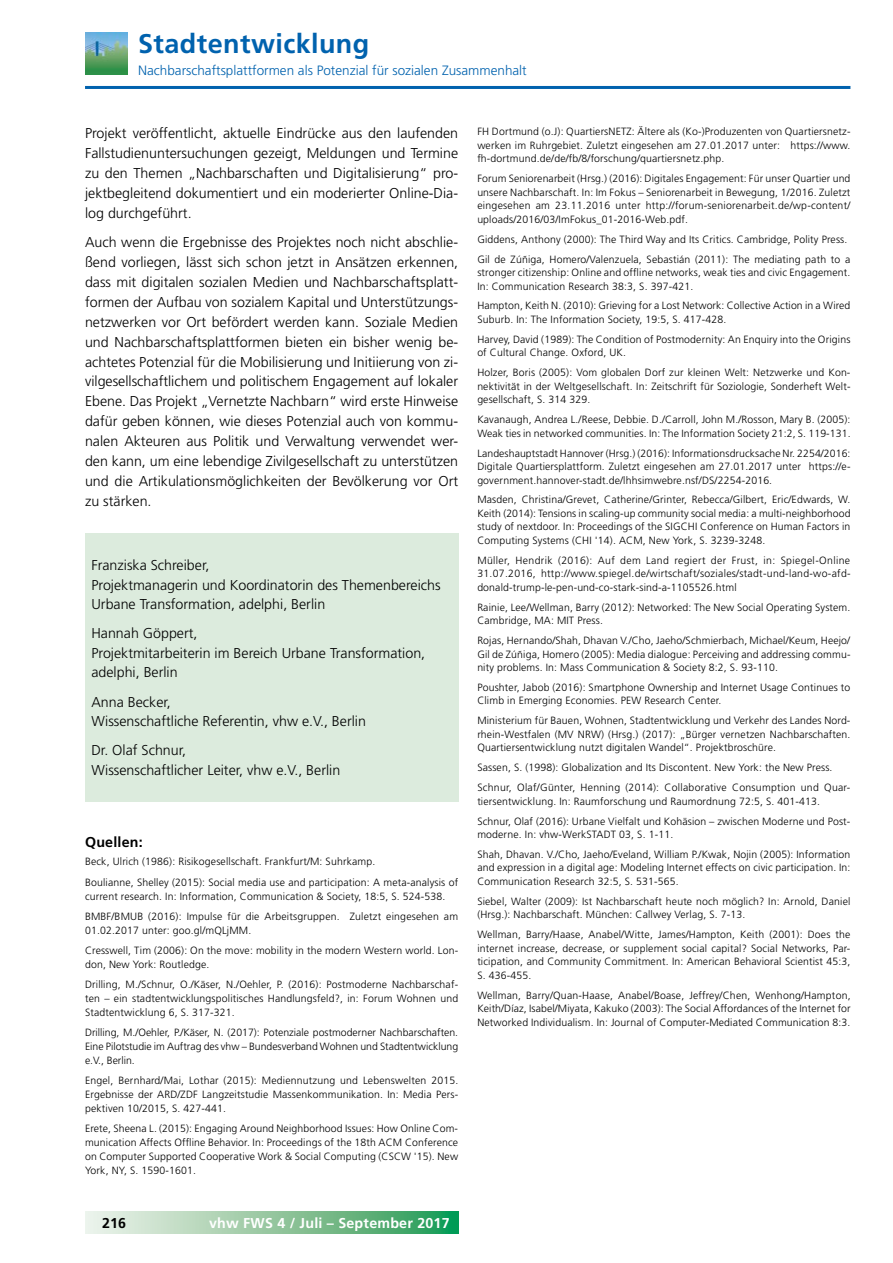
<style>
.page{position:relative;width:893px;height:1263px;background:#fff}
.page>*{position:absolute;margin:0;border:0;box-sizing:border-box;transform-origin:0 0}
.t1{font:700 27px "Frutiger LT";letter-spacing:.015em;color:#0062ae}
.t2{font:300 14.25px/19.8px "Frutiger LT";color:#000}
.t3{font:700 14.25px "Frutiger LT";letter-spacing:.015em;color:#fff}
.t4{font:700 14.25px "Frutiger LT";letter-spacing:.015em;color:#000}
.t5{font:300 13.5px "Frutiger LT";color:#0062ae}
.t6{font:300 10.5px/13.5px "Frutiger LT";letter-spacing:.015em;color:#000}
</style>
<div class="page">
<hr style="left:85px;top:86px;width:765px;height:3px;background:#0062ae">
<svg style="left:85px;top:1212px;width:373px;height:21px;background:#8dc69f"></svg>
<img style="left:85px;top:32px;width:42px;height:43px">
<div style="left:85px;top:533px;width:373px;height:268px;background:#dcebdd"></div>
<h1 class="t1" style="left:138px;top:28px;width:233px">Stadtentwicklung</h1>
<p class="t5" style="left:138px;top:62px;width:390px">Nachbarschaftsplattformen als Potenzial für sozialen Zusammenhalt</p>
<p class="t2" style="left:85px;top:124px;width:375px;text-align:justify">Projekt veröffentlicht, aktuelle Eindrücke aus den laufenden Fallstudienuntersuchungen gezeigt, Meldungen und Termine zu den Themen „Nachbarschaften und Digitalisierung“ pro&shy;jektbegleitend dokumentiert und ein moderierter Online-Dia&shy;log durchgeführt.</p>
<p class="t2" style="left:85px;top:233px;width:375px;text-align:justify">Auch wenn die Ergebnisse des Projektes noch nicht abschlie&shy;ßend vorliegen, lässt sich schon jetzt in Ansätzen erkennen, dass mit digitalen sozialen Medien und Nachbarschaftsplatt&shy;formen der Aufbau von sozialem Kapital und Unterstützungs&shy;netzwerken vor Ort befördert werden kann. Soziale Medien und Nachbarschaftsplattformen bieten ein bisher wenig be&shy;achtetes Potenzial für die Mobilisierung und Initiierung von zi&shy;vilgesellschaftlichem und politischem Engagement auf lokaler Ebene. Das Projekt „Vernetzte Nachbarn“ wird erste Hinweise dafür geben können, wie dieses Potenzial auch von kommu&shy;nalen Akteuren aus Politik und Verwaltung verwendet wer&shy;den kann, um eine lebendige Zivilgesellschaft zu unterstützen und die Artikulationsmöglichkeiten der Bevölkerung vor Ort zu stärken.</p>
<h2 class="t2" style="left:91px;top:556px;width:351px">Franziska Schreiber,<br>Projektmanagerin und Koordinatorin des Themenbereichs<br>Urbane Transformation, adelphi, Berlin</h2>
<h2 class="t2" style="left:91px;top:624px;width:335px">Hannah Göppert,<br>Projektmitarbeiterin im Bereich Urbane Transformation, adelphi, Berlin</h2>
<h2 class="t2" style="left:91px;top:692px;width:276px">Anna Becker,<br>Wissenschaftliche Referentin, vhw e.V., Berlin</h2>
<h2 class="t2" style="left:91px;top:741px;width:250px">Dr. Olaf Schnur,<br>Wissenschaftlicher Leiter, vhw e.V., Berlin</h2>
<h2 class="t4" style="left:85px;top:834px;width:59px">Quellen:</h2>
<p class="t6" style="left:85px;top:852px;width:375px;line-height:20.2px">Beck, Ulrich (1986): Risikogesellschaft. Frankfurt/M: Suhrkamp.<br>Boulianne, Shelley (2015): Social media use and participation: A meta-analysis of</p>
<p class="t6" style="left:85px;top:886px;width:375px;line-height:20.2px">current research. In: Information, Communication &amp; Society, 18:5, S. 524-538.<br>BMBF/BMUB (2016): Impulse für die Arbeitsgruppen. Zuletzt eingesehen am</p>
<p class="t6" style="left:85px;top:920px;width:375px;line-height:20.2px">01.02.2017 unter: goo.gl/mQLjMM.<br>Cresswell, Tim (2006): On the move: mobility in the modern Western world. Lon-</p>
<p class="t6" style="left:85px;top:954px;width:375px;line-height:20.2px">don, New York: Routledge.<br>Drilling, M./Schnur, O./Käser, N./Oehler, P. (2016): Postmoderne Nachbarschaf-</p>
<p class="t6" style="left:85px;top:991px;width:375px">ten – ein stadtentwicklungspolitisches Handlungsfeld?, in: Forum Wohnen und<br>Stadtentwicklung 6, S. 317-321.</p>
<p class="t6" style="left:85px;top:1026px;width:375px;text-align:justify">Drilling, M./Oehler, P./Käser, N. (2017): Potenziale postmoderner Nachbarschaften.<br>Eine Pilotstudie im Auftrag des vhw – Bundesverband Wohnen und Stadtentwicklung e.V., Berlin.</p>
<p class="t6" style="left:85px;top:1074px;width:375px;text-align:justify">Engel, Bernhard/Mai, Lothar (2015): Mediennutzung und Lebenswelten 2015.<br>Ergebnisse der ARD/ZDF Langzeitstudie Massenkommunikation. In: Media Pers&shy;pektiven 10/2015, S. 427-441.</p>
<p class="t6" style="left:85px;top:1122px;width:375px;text-align:justify">Erete, Sheena L. (2015): Engaging Around Neighborhood Issues: How Online Com&shy;munication Affects Offline Behavior. In: Proceedings of the 18th ACM Conference on Computer Supported Cooperative Work &amp; Social Computing (CSCW '15). New York, NY, S. 1590-1601.</p>
<h2 class="t4" style="left:102px;top:1214px;width:26px">216</h2>
<h2 class="t3" style="left:209px;top:1214px;width:242px">vhw FWS 4 / Juli – September 2017</h2>
<p class="t6" style="left:477px;top:125px;width:375px;text-align:justify">FH Dortmund (o.J): QuartiersNETZ: Ältere als (Ko-)Produzenten von Quartiersnetz&shy;werken im Ruhrgebiet. Zuletzt eingesehen am 27.01.2017 unter: https://www. fh-dortmund.de/de/fb/8/forschung/quartiersnetz.php.</p>
<p class="t6" style="left:477px;top:172px;width:375px;text-align:justify">Forum Seniorenarbeit (Hrsg.) (2016): Digitales Engagement: Für unser Quartier und unsere Nachbarschaft. In: Im Fokus – Seniorenarbeit in Bewegung, 1/2016. Zuletzt eingesehen am 23.11.2016 unter http://forum-seniorenarbeit.de/wp-content/ uploads/2016/03/ImFokus_01-2016-Web.pdf.</p>
<p class="t6" style="left:477px;top:229px;width:375px;line-height:20px">Giddens, Anthony (2000): The Third Way and Its Critics. Cambridge, Polity Press.<br>Gil de Zúñiga, Homero/Valenzuela, Sebastián (2011): The mediating path to a</p>
<p class="t6" style="left:477px;top:266px;width:375px">stronger citizenship: Online and offline networks, weak ties and civic Engagement.<br>In: Communication Research 38:3, S. 397-421.</p>
<p class="t6" style="left:477px;top:299px;width:375px">Hampton, Keith N. (2010): Grieving for a Lost Network: Collective Action in a Wired<br>Suburb. In: The Information Society, 19:5, S. 417-428.</p>
<p class="t6" style="left:477px;top:333px;width:375px">Harvey, David (1989): The Condition of Postmodernity: An Enquiry into the Origins of Cultural Change. Oxford, UK.</p>
<p class="t6" style="left:477px;top:366px;width:375px;text-align:justify">Holzer, Boris (2005): Vom globalen Dorf zur kleinen Welt: Netzwerke und Kon&shy;nektivität in der Weltgesellschaft. In: Zeitschrift für Soziologie, Sonderheft Welt&shy;gesellschaft, S. 314‒329.</p>
<p class="t6" style="left:477px;top:413px;width:375px">Kavanaugh, Andrea L./Reese, Debbie. D./Carroll, John M./Rosson, Mary B. (2005):<br>Weak ties in networked communities. In: The Information Society 21:2, S. 119-131.</p>
<p class="t6" style="left:477px;top:446px;width:375px;text-align:justify">Landeshauptstadt Hannover (Hrsg.) (2016): Informationsdrucksache Nr. 2254/2016:<br>Digitale Quartiersplattform. Zuletzt eingesehen am 27.01.2017 unter https://e&shy;government.hannover-stadt.de/lhhsimwebre.nsf/DS/2254-2016.</p>
<p class="t6" style="left:477px;top:493px;width:375px;text-align:justify">Masden, Christina/Grevet, Catherine/Grinter, Rebecca/Gilbert, Eric/Edwards, W.<br>Keith (2014): Tensions in scaling-up community social media: a multi-neighborhood study of nextdoor. In: Proceedings of the SIGCHI Conference on Human Factors in Computing Systems (CHI '14). ACM, New York, S. 3239-3248.</p>
<p class="t6" style="left:477px;top:554px;width:375px;text-align:justify">Müller, Hendrik (2016): Auf dem Land regiert der Frust, in: Spiegel-Online 31.07.2016, http://www.spiegel.de/wirtschaft/soziales/stadt-und-land-wo-afd&shy;donald-trump-le-pen-und-co-stark-sind-a-1105526.html</p>
<p class="t6" style="left:477px;top:600px;width:375px">Rainie, Lee/Wellman, Barry (2012): Networked: The New Social Operating System.<br>Cambridge, MA: MIT Press.</p>
<p class="t6" style="left:477px;top:634px;width:375px;text-align:justify">Rojas, Hernando/Shah, Dhavan V./Cho, Jaeho/Schmierbach, Michael/Keum, Heejo/ Gil de Zúñiga, Homero (2005): Media dialogue: Perceiving and addressing commu&shy;nity problems. In: Mass Communication &amp; Society 8:2, S. 93-110.</p>
<p class="t6" style="left:477px;top:681px;width:375px">Poushter, Jabob (2016): Smartphone Ownership and Internet Usage Continues to<br>Climb in Emerging Economies. PEW Research Center.</p>
<p class="t6" style="left:477px;top:714px;width:375px;text-align:justify">Ministerium für Bauen, Wohnen, Stadtentwicklung und Verkehr des Landes Nord&shy;rhein-Westfalen (MV NRW) (Hrsg.) (2017): „Bürger vernetzen Nachbarschaften.<br>Quartiersentwicklung nutzt digitalen Wandel“. Projektbroschüre.</p>
<p class="t6" style="left:477px;top:758px;width:375px;line-height:20px">Sassen, S. (1998): Globalization and Its Discontent. New York: the New Press.<br>Schnur, Olaf/Günter, Henning (2014): Collaborative Consumption und Quar-</p>
<p class="t6" style="left:477px;top:791px;width:375px;line-height:20px">tiersentwicklung. In: Raumforschung und Raumordnung 72:5, S. 401-413.<br>Schnur, Olaf (2016): Urbane Vielfalt und Kohäsion – zwischen Moderne und Post-</p>
<p class="t6" style="left:477px;top:824px;width:375px;line-height:20px">moderne. In: vhw-WerkSTADT 03, S. 1-11.<br>Shah, Dhavan. V./Cho, Jaeho/Eveland, William P./Kwak, Nojin (2005): Information</p>
<p class="t6" style="left:477px;top:861px;width:375px">and expression in a digital age: Modeling Internet effects on civic participation. In:<br>Communication Research 32:5, S. 531-565.</p>
<p class="t6" style="left:477px;top:894px;width:375px">Siebel, Walter (2009): Ist Nachbarschaft heute noch möglich? In: Arnold, Daniel (Hrsg.): Nachbarschaft. München: Callwey Verlag, S. 7-13.</p>
<p class="t6" style="left:477px;top:928px;width:375px;text-align:justify">Wellman, Barry/Haase, Anabel/Witte, James/Hampton, Keith (2001): Does the internet increase, decrease, or supplement social capital? Social Networks, Par&shy;ticipation, and Community Commitment. In: American Behavioral Scientist 45:3, S. 436-455.</p>
<p class="t6" style="left:477px;top:988px;width:375px;text-align:justify">Wellman, Barry/Quan-Haase, Anabel/Boase, Jeffrey/Chen, Wenhong/Hampton, Keith/Díaz, Isabel/Miyata, Kakuko (2003): The Social Affordances of the Internet for Networked Individualism. In: Journal of Computer-Mediated Communication 8:3.</p>
</div>
